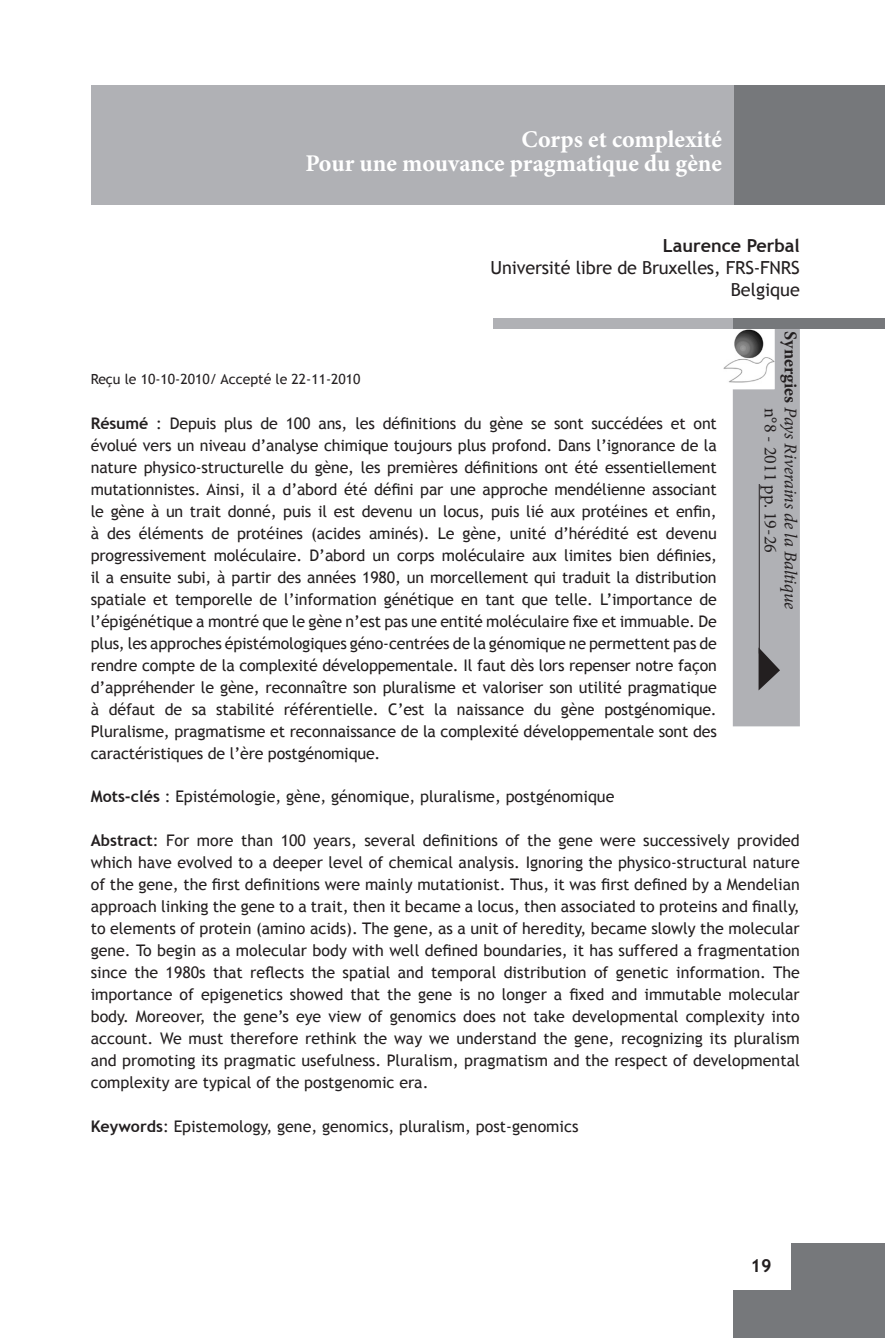
<style>
.page{position:relative;width:885px;height:1338px;background:#fff}
.page>*{position:absolute;margin:0;border:0;box-sizing:border-box;transform-origin:0 0}
.Corps_de_texte{font:700 24px "Minion Pro";color:#fff}
.Corps_de_texte-2{font:18px "Trebuchet MS";letter-spacing:-.01em;color:#231f20}
.t1{font:italic 18px "Minion Pro";letter-spacing:-.015em;color:#231f20}
.t2{font:18px "Minion Pro";color:#231f20}
.Corps_de_texte-3{font:700 18px "Trebuchet MS";color:#231f20}
.Pa6{font:700 18px "Trebuchet MS";color:#231f20}
.Corps_de_texte-4{font:16px/22px "Trebuchet MS";color:#231f20;text-align:justify}
.Corps_de_texte-5{font:14px "Trebuchet MS";color:#231f20}
.s1{font-weight:700}
.s2{font-weight:700;font-style:normal}
</style>
<div class="page">
<div style="left:733px;top:1243px;width:151px;height:95px;background:#76787b"></div>
<div style="left:731px;top:1242px;width:59px;height:48px;background:#fff"></div>
<div style="left:493px;top:318px;width:242px;height:11px;background:#b0b1b5"></div>
<div style="left:730px;top:85px;width:154px;height:119px;background:#76787b"></div>
<div style="left:732px;top:327px;width:67px;height:399px;background:#b0b1b5"></div>
<div style="left:733px;top:318px;width:151px;height:11px;background:#76787b"></div>
<svg style="left:758px;top:647px;width:22px;height:43px"></svg>
<img style="left:723px;top:329px;width:51px;height:60px">
<hr style="left:758px;top:484px;width:1px;height:170px;background:#231f20">
<div style="left:91px;top:85px;width:642px;height:120px;background:#b0b1b5"></div>
<p class="Corps_de_texte" style="left:521px;top:122px;width:202px">Corps et complexité</p>
<p class="Corps_de_texte" style="left:305px;top:146px;width:418px">Pour une mouvance pragmatique du gène</p>
<p class="Corps_de_texte-3" style="left:662px;top:235px;width:138px">Laurence Perbal</p>
<p class="Corps_de_texte-2" style="left:490px;top:257px;width:310px">Université libre de Bruxelles, FRS-FNRS</p>
<p class="Corps_de_texte-2" style="left:730px;top:279px;width:71px">Belgique</p>
<p class="Corps_de_texte-5" style="left:91px;top:371px;width:271px">Reçu le 10-10-2010/ Accepté le 22-11-2010</p>
<p class="Corps_de_texte-4" style="left:91px;top:413px;width:627px"><span class="s1">Résumé</span> : Depuis plus de 100 ans, les définitions du gène se sont succédées et ont évolué vers un niveau d’analyse chimique toujours plus profond. Dans l’ignorance de la nature physico-structurelle du gène, les premières définitions ont été essentiellement mutationnistes. Ainsi, il a d’abord été défini par une approche mendélienne associant le gène à un trait donné, puis il est devenu un locus, puis lié aux protéines et enfin, à des éléments de protéines (acides aminés). Le gène, unité d’hérédité est devenu progressivement moléculaire. D’abord un corps moléculaire aux limites bien définies, il a ensuite subi, à partir des années 1980, un morcellement qui traduit la distribution spatiale et temporelle de l’information génétique en tant que telle. L’importance de l’épigénétique a montré que le gène n’est pas une entité moléculaire fixe et immuable. De plus, les approches épistémologiques géno-centrées de la génomique ne permettent pas de rendre compte de la complexité développementale. Il faut dès lors repenser notre façon d’appréhender le gène, reconnaître son pluralisme et valoriser son utilité pragmatique à défaut de sa stabilité référentielle. C’est la naissance du gène postgénomique.<br>Pluralisme, pragmatisme et reconnaissance de la complexité développementale sont des caractéristiques de l’ère postgénomique.</p>
<p class="t1" style="left:802px;top:331px;width:279px;rotate:90deg"><span class="s2">Synergies</span> Pays Riverains de la Baltique</p>
<p class="t2" style="left:782px;top:408px;width:147px;rotate:90deg">n°8 - 2011 pp. 19-26</p>
<p class="Corps_de_texte-4" style="left:91px;top:786px;width:525px"><span class="s1">Mots-clés</span> : Epistémologie, gène, génomique, pluralisme, postgénomique</p>
<p class="Corps_de_texte-4" style="left:91px;top:830px;width:710px"><span class="s1">Abstract</span>: For more than 100 years, several definitions of the gene were successively provided which have evolved to a deeper level of chemical analysis. Ignoring the physico-structural nature of the gene, the first definitions were mainly mutationist. Thus, it was first defined by a Mendelian approach linking the gene to a trait, then it became a locus, then associated to proteins and finally, to elements of protein (amino acids). The gene, as a unit of heredity, became slowly the molecular gene. To begin as a molecular body with well defined boundaries, it has suffered a fragmentation since the 1980s that reflects the spatial and temporal distribution of genetic information. The importance of epigenetics showed that the gene is no longer a fixed and immutable molecular body. Moreover, the gene’s eye view of genomics does not take developmental complexity into account. We must therefore rethink the way we understand the gene, recognizing its pluralism and promoting its pragmatic usefulness. Pluralism, pragmatism and the respect of developmental complexity are typical of the postgenomic era.</p>
<p class="Corps_de_texte-4" style="left:91px;top:1116px;width:489px"><span class="s1">Keywords</span>: Epistemology, gene, genomics, pluralism, post-genomics</p>
<p class="Pa6" style="left:750px;top:1255px;width:23px">19</p>
</div>
